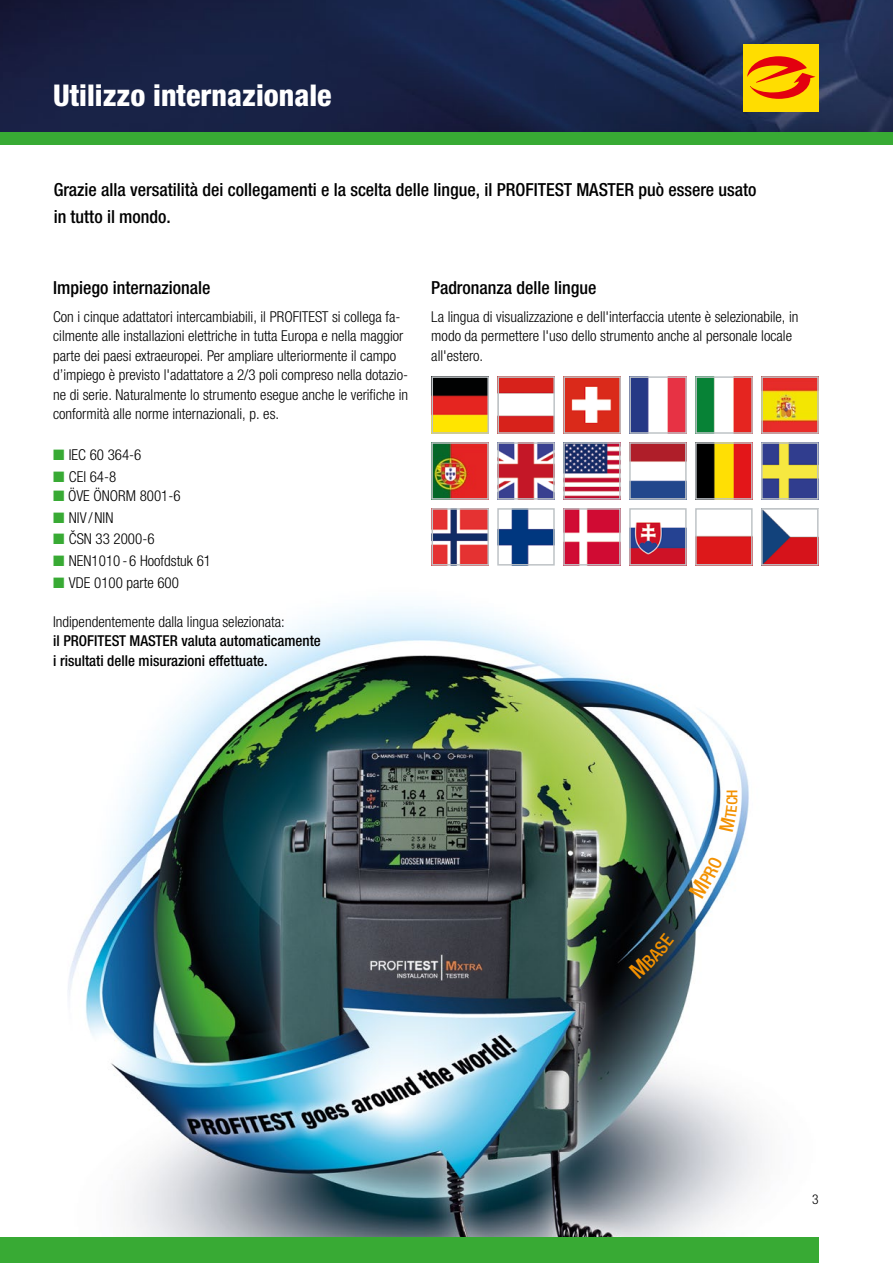
<style>
.page{position:relative;width:893px;height:1263px;background:#fff}
.page>*{position:absolute;margin:0;border:0;box-sizing:border-box;transform-origin:0 0}
.t1{font:800 condensed 30px "Helvetica Neue LTW1 G";color:#fff}
.t2{font:500 condensed 18px/27px "Helvetica Neue LTW1 G";color:#000}
.t3{font:300 condensed 15px/19.5px "Helvetica Neue LTW1 G";color:#000}
.t4{font:500 condensed 15px/19.5px "Helvetica Neue LTW1 G";color:#000}
.t5{font:500 condensed 15px "Helvetica Neue LTW1 G";color:#f39100}
.t6{font:300 condensed 13.5px "Helvetica Neue LTW1 G";color:#000}
.s1{color:#38aa34}
</style>
<div class="page">
<img style="left:68px;top:606px;width:694px;height:631px">
<div style="left:0;top:106px;width:893px;height:39px;background:#38aa34"></div>
<img style="left:0;top:0;width:893px;height:132px">
<div style="left:0;top:1237px;width:819px;height:26px;background:#38aa34"></div>
<div style="left:743px;top:44px;width:76px;height:67px;background:#fd0"></div>
<svg style="left:747px;top:56px;width:68px;height:43px"></svg>
<img style="left:500px;top:511px;width:52px;height:52px">
<div style="left:497px;top:508px;width:58px;height:58px;border:2px solid #bec3c6"></div>
<img style="left:566px;top:511px;width:52px;height:52px">
<div style="left:563px;top:508px;width:58px;height:58px;border:2px solid #bec3c6"></div>
<img style="left:632px;top:522px;width:52px;height:41px">
<div style="left:629px;top:508px;width:58px;height:58px;border:2px solid #bec3c6"></div>
<img style="left:698px;top:535px;width:52px;height:28px">
<div style="left:695px;top:508px;width:58px;height:58px;border:2px solid #bec3c6"></div>
<img style="left:764px;top:511px;width:52px;height:52px">
<div style="left:761px;top:508px;width:58px;height:58px;border:2px solid #bec3c6"></div>
<img style="left:434px;top:379px;width:52px;height:52px">
<div style="left:431px;top:376px;width:58px;height:58px;border:2px solid #bec3c6"></div>
<img style="left:566px;top:379px;width:52px;height:52px">
<div style="left:563px;top:376px;width:58px;height:58px;border:2px solid #bec3c6"></div>
<img style="left:500px;top:379px;width:52px;height:52px">
<div style="left:497px;top:376px;width:58px;height:58px;border:2px solid #bec3c6"></div>
<img style="left:632px;top:379px;width:52px;height:52px">
<div style="left:629px;top:376px;width:58px;height:58px;border:2px solid #bec3c6"></div>
<img style="left:698px;top:379px;width:52px;height:52px">
<div style="left:695px;top:376px;width:58px;height:58px;border:2px solid #bec3c6"></div>
<img style="left:764px;top:379px;width:52px;height:52px">
<div style="left:761px;top:376px;width:58px;height:58px;border:2px solid #bec3c6"></div>
<img style="left:698px;top:445px;width:52px;height:52px">
<div style="left:695px;top:442px;width:58px;height:58px;border:2px solid #bec3c6"></div>
<img style="left:764px;top:445px;width:52px;height:52px">
<div style="left:761px;top:442px;width:58px;height:58px;border:2px solid #bec3c6"></div>
<img style="left:434px;top:511px;width:52px;height:52px">
<div style="left:431px;top:508px;width:58px;height:58px;border:2px solid #bec3c6"></div>
<img style="left:500px;top:445px;width:52px;height:52px">
<div style="left:497px;top:442px;width:58px;height:58px;border:2px solid #bec3c6"></div>
<img style="left:566px;top:445px;width:52px;height:52px">
<div style="left:563px;top:442px;width:58px;height:58px;border:2px solid #bec3c6"></div>
<img style="left:632px;top:445px;width:52px;height:52px">
<div style="left:629px;top:442px;width:58px;height:58px;border:2px solid #bec3c6"></div>
<img style="left:434px;top:445px;width:52px;height:52px">
<div style="left:431px;top:442px;width:58px;height:58px;border:2px solid #bec3c6"></div>
<svg style="left:629px;top:933px;width:45px;height:46px;background:#1e2931"></svg>
<svg style="left:689px;top:856px;width:34px;height:43px"></svg>
<svg style="left:719px;top:797px;width:19px;height:35px"></svg>
<h1 class="t1" style="left:53px;top:77px;width:280px">Utilizzo internazionale</h1>
<p class="t2" style="left:54px;top:176px;width:704px">Grazie alla versatilità dei collegamenti e la scelta delle lingue, il PROFITEST MASTER può essere usato in tutto il mondo.</p>
<p class="t2" style="left:53px;top:274px;width:159px">Impiego internazionale</p>
<p class="t3" style="left:53px;top:307px;width:357px">Con i cinque adattatori intercambiabili, il PROFITEST si collega fa&shy;cilmente alle installazioni elettriche in tutta Europa e nella maggior parte dei paesi extraeuropei. Per ampliare ulteriormente il campo d’impiego è previsto l'adattatore a 2/3 poli compreso nella dotazio&shy;ne di serie. Naturalmente lo strumento esegue anche le verifiche in conformità alle norme internazionali, p. es.</p>
<p class="t3" style="left:53px;top:445px;width:90px"><span class="s1">■</span> IEC 60 364-6</p>
<p class="t3" style="left:53px;top:467px;width:65px"><span class="s1">■</span> CEI 64-8</p>
<p class="t3" style="left:53px;top:486px;width:129px"><span class="s1">■</span> ÖVE ÖNORM 8001-6</p>
<p class="t3" style="left:53px;top:508px;width:62px"><span class="s1">■</span> NIV /NIN</p>
<p class="t3" style="left:53px;top:529px;width:103px"><span class="s1">■</span> ČSN 33 2000-6</p>
<p class="t3" style="left:53px;top:551px;width:159px"><span class="s1">■</span> NEN1010 - 6 Hoofdstuk 61</p>
<p class="t3" style="left:53px;top:573px;width:127px"><span class="s1">■</span> VDE 0100 parte 600</p>
<p class="t3" style="left:53px;top:612px;width:233px">Indipendentemente dalla lingua selezionata:</p>
<p class="t4" style="left:53px;top:631px;width:269px">il PROFITEST MASTER valuta automaticamente i risultati delle misurazioni effettuate.</p>
<p class="t2" style="left:431px;top:274px;width:167px">Padronanza delle lingue</p>
<p class="t3" style="left:431px;top:307px;width:369px">La lingua di visualizzazione e dell'interfaccia utente è selezionabile, in modo da permettere l'uso dello strumento anche al personale locale all'estero.</p>
<p class="t5" style="left:723px;top:798px;width:10px;rotate:-90deg">H</p>
<p class="t6" style="left:812px;top:1191px;width:8px">3</p>
</div>
